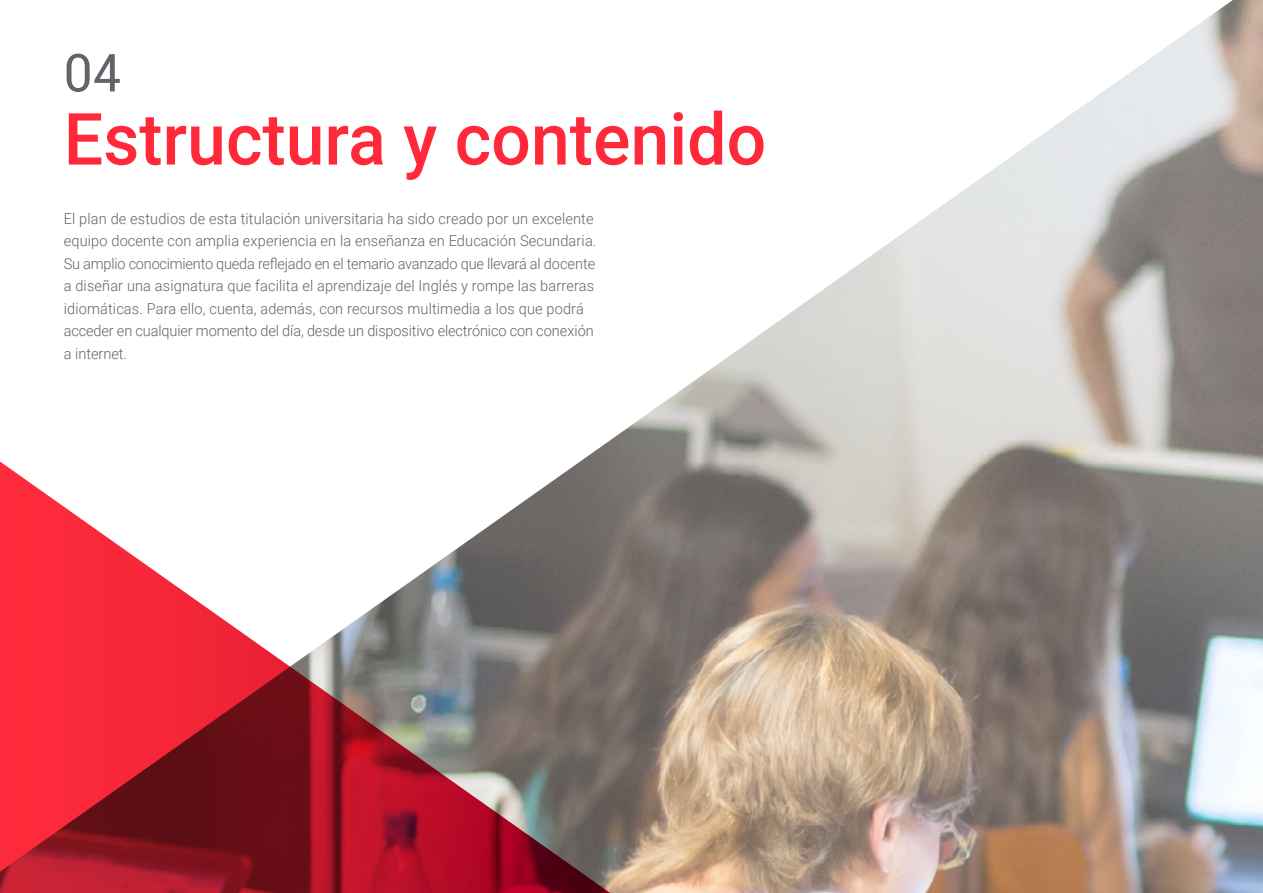
<style>
.page{position:relative;width:1263px;height:893px;background:#fff}
.page>*{position:absolute;margin:0;border:0;box-sizing:border-box;transform-origin:0 0}
.t1{font:500 72px "Roboto";color:#ff293a}
.t2{font:52.5px "Roboto";color:#61646a}
.t3{font:300 15px/22.5px "Roboto";letter-spacing:.01em;color:#61646a}
</style>
<div class="page">
<img style="left:602px;top:0;width:661px;height:893px">
<svg style="left:0;top:446px;width:640px;height:447px"></svg>
<h2 class="t2" style="left:64px;top:36px;width:59px">04</h2>
<h1 class="t1" style="left:64px;top:89px;width:704px">Estructura y contenido</h1>
<p class="t3" style="left:64px;top:207px;width:534px">El plan de estudios de esta titulación universitaria ha sido creado por un excelente equipo docente con amplia experiencia en la enseñanza en Educación Secundaria.<br>Su amplio conocimiento queda reflejado en el temario avanzado que llevará al docente a diseñar una asignatura que facilita el aprendizaje del Inglés y rompe las barreras idiomáticas. Para ello, cuenta, además, con recursos multimedia a los que podrá acceder en cualquier momento del día, desde un dispositivo electrónico con conexión a internet.</p>
</div>
